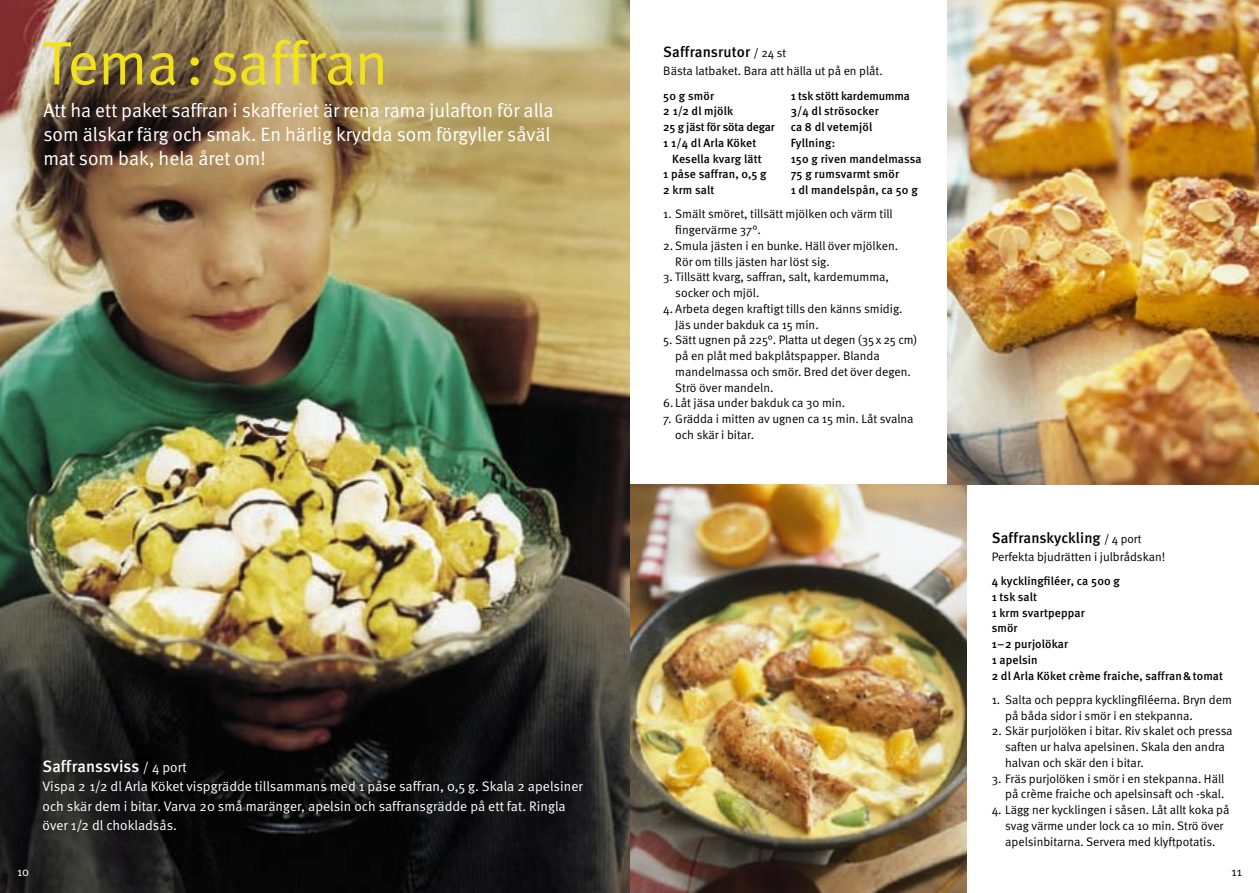
<style>
.page{position:relative;width:1259px;height:893px;background:#fff}
.page>*{position:absolute;margin:0;border:0;box-sizing:border-box;transform-origin:0 0}
.Kapitel_rubrik{font:61.5px "Meta Normal";letter-spacing:-.01em;color:#f1e21a}
.Kapitel_rubrik-2{font:19.5px/24px "Meta Normal";color:#fff}
.Recept_beskrivning{font:500 16.5px "Meta";letter-spacing:.01em;color:#fff}
.Recept_Rubrik{font:500 15px "Meta";letter-spacing:.005em;color:#000}
.Recept_beskrivning-2{font:13.8px/19.5px "Meta Normal";letter-spacing:.005em;color:#fff}
.Recept_beskrivning-3{font:12.3px/15.8px "Meta Normal";color:#000}
.Recept_ingress{font:12.3px "Meta Normal";color:#000}
.Recept_ingred{font:12.3px/15.8px "Meta Normal";color:#000}
.t1{font:12.3px "Meta Normal";color:#fff}
.Recept_ingred-2{font:500 11.85px "Meta";letter-spacing:.015em;color:#000}
.Recept_ingred-3{font:500 11.85px "Meta";letter-spacing:-.01em;color:#000}
.Recept_ingred-4{font:500 11.85px "Meta";letter-spacing:-.005em;color:#000}
.s1{font-family:"Meta Normal";font-weight:400;font-size:13.8px}
.s2{font-family:"Meta Normal";font-weight:400;font-size:12px}
</style>
<div class="page">
<img style="left:629px;top:484px;width:338px;height:409px">
<img style="left:0;top:0;width:629px;height:893px">
<img style="left:947px;top:0;width:312px;height:484px">
<p class="Kapitel_rubrik" style="left:42px;top:28px;width:348px">Tema:saffran</p>
<p class="Kapitel_rubrik-2" style="left:43px;top:98px;width:511px">Att ha ett paket saffran i skafferiet är rena rama julafton för alla som älskar färg och smak. En härlig krydda som förgyller såväl mat som bak, hela året om!</p>
<p class="Recept_beskrivning" style="left:43px;top:756px;width:146px">Saffranssviss <span class="s1">/ 4 port</span></p>
<p class="Recept_beskrivning-2" style="left:43px;top:777px;width:542px">Vispa 2 1/2 dl Arla Köket vispgrädde tillsammans med 1 påse saffran, 0,5 g. Skala 2 apelsiner och skär dem i bitar. Varva 20 små maränger, apelsin och saffransgrädde på ett fat. Ringla över 1/2 dl chokladsås.</p>
<p class="t1" style="left:17px;top:864px;width:14px">10</p>
<p class="Recept_Rubrik" style="left:663px;top:43px;width:124px">Saffransrutor <span class="s2">/ 24 st</span></p>
<p class="Recept_ingress" style="left:663px;top:64px;width:221px">Bästa latbaket. Bara att hälla ut på en plåt.</p>
<p class="Recept_ingred-2" style="left:663px;top:89px;width:52px">50 g smör</p>
<p class="Recept_ingred-2" style="left:663px;top:104px;width:71px">2 1/2 dl mjölk</p>
<p class="Recept_ingred-3" style="left:663px;top:120px;width:113px">25 g jäst för söta degar</p>
<p class="Recept_ingred-2" style="left:663px;top:136px;width:94px">1 1/4 dl Arla Köket</p>
<p class="Recept_ingred-2" style="left:672px;top:152px;width:91px">Kesella kvarg lätt</p>
<p class="Recept_ingred-2" style="left:663px;top:167px;width:105px">1 påse saffran, 0,5 g</p>
<p class="Recept_ingred-2" style="left:663px;top:183px;width:53px">2 krm salt</p>
<p class="Recept_ingred" style="left:675px;top:206px;width:219px;text-indent:-12px">1. Smält smöret, tillsätt mjölken och värm till fingervärme 37°.</p>
<p class="Recept_beskrivning-3" style="left:675px;top:238px;width:224px;text-indent:-12px">2. Smula jästen i en bunke. Häll över mjölken.<br>Rör om tills jästen har löst sig.</p>
<p class="Recept_beskrivning-3" style="left:675px;top:269px;width:215px;text-indent:-12px">3. Tillsätt kvarg, saffran, salt, kardemumma, socker och mjöl.</p>
<p class="Recept_beskrivning-3" style="left:675px;top:301px;width:229px;text-indent:-12px">4. Arbeta degen kraftigt tills den känns smidig.<br>Jäs under bakduk ca 15 min.</p>
<p class="Recept_beskrivning-3" style="left:675px;top:332px;width:244px;text-indent:-12px">5. Sätt ugnen på 225°. Platta ut degen (35 x 25 cm) på en plåt med bakplåtspapper. Blanda mandelmassa och smör. Bred det över degen.<br>Strö över mandeln.</p>
<p class="Recept_beskrivning-3" style="left:663px;top:395px;width:183px">6. Låt jäsa under bakduk ca 30 min.</p>
<p class="Recept_beskrivning-3" style="left:675px;top:411px;width:240px;text-indent:-12px">7. Grädda i mitten av ugnen ca 15 min. Låt svalna och skär i bitar.</p>
<p class="Recept_ingred-4" style="left:790px;top:89px;width:121px">1 tsk stött kardemumma</p>
<p class="Recept_ingred-2" style="left:790px;top:104px;width:89px">3/4 dl strösocker</p>
<p class="Recept_ingred-2" style="left:790px;top:120px;width:83px">ca 8 dl vetemjöl</p>
<p class="Recept_ingred-2" style="left:790px;top:136px;width:46px">Fyllning:</p>
<p class="Recept_ingred-2" style="left:790px;top:152px;width:132px">150 g riven mandelmassa</p>
<p class="Recept_ingred-2" style="left:790px;top:167px;width:110px">75 g rumsvarmt smör</p>
<p class="Recept_ingred-2" style="left:790px;top:183px;width:129px">1 dl mandelspån, ca 50 g</p>
<p class="Recept_Rubrik" style="left:991px;top:529px;width:151px">Saffranskyckling <span class="s2">/ 4 port</span></p>
<p class="Recept_ingress" style="left:991px;top:549px;width:175px">Perfekta bjudrätten i julbrådskan!</p>
<p class="Recept_ingred-2" style="left:991px;top:574px;width:130px">4 kycklingfiléer, ca 500 g</p>
<p class="Recept_ingred-2" style="left:991px;top:590px;width:47px">1 tsk salt</p>
<p class="Recept_ingred-2" style="left:991px;top:605px;width:95px">1 krm svartpeppar</p>
<p class="Recept_ingred-2" style="left:991px;top:621px;width:27px">smör</p>
<p class="Recept_ingred-2" style="left:991px;top:637px;width:78px">1–2 purjolökar</p>
<p class="Recept_ingred-2" style="left:991px;top:653px;width:48px">1 apelsin</p>
<p class="Recept_ingred-2" style="left:991px;top:668px;width:233px">2 dl Arla Köket crème fraiche, saffran&amp;tomat</p>
<p class="Recept_beskrivning-3" style="left:1005px;top:691px;width:228px;text-indent:-14px">1. Salta och peppra kycklingfiléerna. Bryn dem på båda sidor i smör i en stekpanna.</p>
<p class="Recept_beskrivning-3" style="left:1005px;top:723px;width:229px;text-indent:-14px">2. Skär purjolöken i bitar. Riv skalet och pressa saften ur halva apelsinen. Skala den andra halvan och skär den i bitar.</p>
<p class="Recept_beskrivning-3" style="left:991px;top:770px;width:234px;text-align:right">3. Fräs purjolöken i smör i en stekpanna. Häll på crème fraiche och apelsinsaft och -skal.</p>
<p class="Recept_beskrivning-3" style="left:1005px;top:802px;width:226px;text-indent:-14px">4. Lägg ner kycklingen i såsen. Låt allt koka på svag värme under lock ca 10 min. Strö över apelsinbitarna. Servera med klyftpotatis.</p>
<p class="Recept_beskrivning-3" style="left:1231px;top:864px;width:12px">11</p>
</div>
